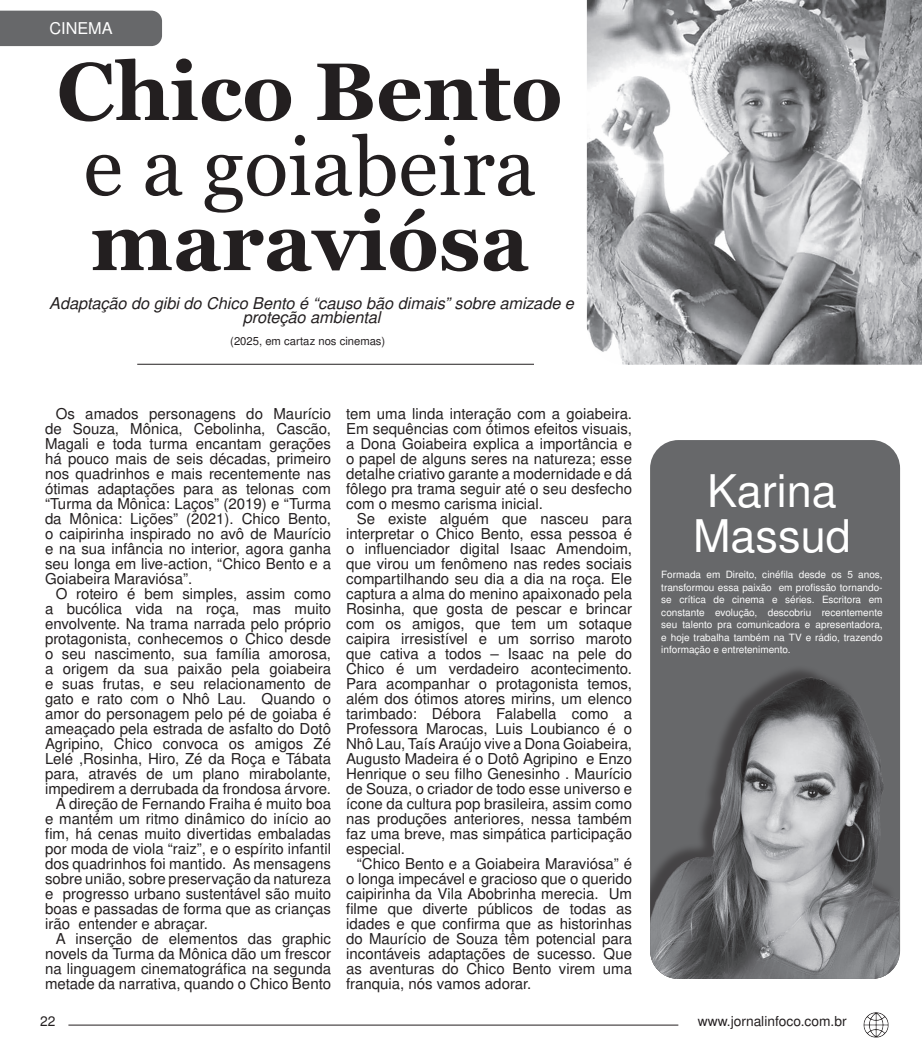
<style>
.page{position:relative;width:922px;height:1053px;background:#fff}
.page>*{position:absolute;margin:0;border:0;box-sizing:border-box;transform-origin:0 0}
.t1{font:700 81.25px/75px "Georgia";color:#231f20;text-align:center}
.t2{font:45px "Nimbus San L";color:#fff}
.t3{font:italic 16.25px/13.8px "Nimbus San L";color:#231f20;text-align:center}
.t4{font:16.25px "Nimbus San L";color:#fff}
.t5{font:15px/15px "Nimbus San L";color:#231f20;text-align:justify}
.t6{font:13.75px "Nimbus San L";color:#231f20}
.t7{font:11.25px "Nimbus San L";color:#231f20}
.t8{font:10px/12.5px "Nimbus San L";color:#fff;text-align:justify}
.s1{font-weight:400}
</style>
<div class="page">
<img style="left:863px;top:1012px;width:26px;height:26px">
<hr style="left:68px;top:1024px;width:610px;height:1px;background:#231f20">
<div style="left:0;top:11px;width:162px;height:35px;background:#67686a"></div>
<div style="left:650px;top:440px;width:249px;height:538px;background:#67686a;border-radius:28px"></div>
<img style="left:650px;top:674px;width:249px;height:304px">
<hr style="left:137px;top:364px;width:397px;height:1px;background:#231f20">
<img style="left:586px;top:0;width:335px;height:364px">
<p class="t4" style="left:49px;top:17px;width:65px">CINEMA</p>
<p class="t1" style="left:57px;top:55px;width:507px">Chico Bento <span class="s1">e a goiabeira </span>maraviósa</p>
<p class="t3" style="left:49px;top:295px;width:526px">Adaptação do gibi do Chico Bento é “causo bão dimais” sobre amizade e proteção ambiental</p>
<p class="t7" style="left:230px;top:333px;width:156px">(2025, em cartaz nos cinemas)</p>
<p class="t5" style="left:45px;top:406px;width:287px;text-indent:11px">Os amados personagens do Maurício de Souza, Mônica, Cebolinha, Cascão, Magali e toda turma encantam gerações há pouco mais de seis décadas, primeiro nos quadrinhos e mais recentemente nas ótimas adaptações para as telonas com “Turma da Mônica: Laços” (2019) e “Turma da Mônica: Lições” (2021). Chico Bento, o caipirinha inspirado no avô de Maurício e na sua infância no interior, agora ganha seu longa em live-action, “Chico Bento e a Goiabeira Maraviósa”.</p>
<p class="t5" style="left:45px;top:586px;width:287px;text-indent:11px">O roteiro é bem simples, assim como a bucólica vida na roça, mas muito envolvente. Na trama narrada pelo próprio protagonista, conhecemos o Chico desde o seu nascimento, sua família amorosa, a origem da sua paixão pela goiabeira e suas frutas, e seu relacionamento de gato e rato com o Nhô Lau. Quando o amor do personagem pelo pé de goiaba é ameaçado pela estrada de asfalto do Dotô Agripino, Chico convoca os amigos Zé Lelé ,Rosinha, Hiro, Zé da Roça e Tábata para, através de um plano mirabolante, impedirem a derrubada da frondosa árvore.</p>
<p class="t5" style="left:45px;top:796px;width:287px;text-indent:11px">A direção de Fernando Fraiha é muito boa e mantém um ritmo dinâmico do início ao fim, há cenas muito divertidas embaladas por moda de viola “raiz”, e o espírito infantil dos quadrinhos foi mantido. As mensagens sobre união, sobre preservação da natureza e progresso urbano sustentável são muito boas e passadas de forma que as crianças irão entender e abraçar.</p>
<p class="t5" style="left:45px;top:931px;width:287px;text-indent:11px">A inserção de elementos das graphic novels da Turma da Mônica dão um frescor na linguagem cinematográfica na segunda metade da narrativa, quando o Chico Bento</p>
<p class="t5" style="left:346px;top:406px;width:287px">tem uma linda interação com a goiabeira.<br>Em sequências com ótimos efeitos visuais, a Dona Goiabeira explica a importância e o papel de alguns seres na natureza; esse detalhe criativo garante a modernidade e dá fôlego pra trama seguir até o seu desfecho com o mesmo carisma inicial.</p>
<p class="t5" style="left:346px;top:511px;width:287px;text-indent:11px">Se existe alguém que nasceu para interpretar o Chico Bento, essa pessoa é o influenciador digital Isaac Amendoim, que virou um fenômeno nas redes sociais compartilhando seu dia a dia na roça. Ele captura a alma do menino apaixonado pela Rosinha, que gosta de pescar e brincar com os amigos, que tem um sotaque caipira irresistível e um sorriso maroto que cativa a todos – Isaac na pele do Chico é um verdadeiro acontecimento.<br>Para acompanhar o protagonista temos, além dos ótimos atores mirins, um elenco tarimbado: Débora Falabella como a Professora Marocas, Luis Loubianco é o Nhô Lau, Taís Araújo vive a Dona Goiabeira, Augusto Madeira é o Dotô Agripino e Enzo Henrique o seu filho Genesinho . Maurício de Souza, o criador de todo esse universo e ícone da cultura pop brasileira, assim como nas produções anteriores, nessa também faz uma breve, mas simpática participação especial.</p>
<p class="t5" style="left:346px;top:856px;width:287px;text-indent:11px">“Chico Bento e a Goiabeira Maraviósa” é o longa impecável e gracioso que o querido caipirinha da Vila Abobrinha merecia. Um filme que diverte públicos de todas as idades e que confirma que as historinhas do Maurício de Souza têm potencial para incontáveis adaptações de sucesso. Que as aventuras do Chico Bento virem uma franquia, nós vamos adorar.</p>
<p class="t2" style="left:707px;top:458px;width:131px">Karina</p>
<p class="t2" style="left:693px;top:503px;width:159px">Massud</p>
<p class="t8" style="left:661px;top:568px;width:223px">Formada em Direito, cinéfila desde os 5 anos, transformou essa paixão em profissão tornando&shy;se crítica de cinema e séries. Escritora em constante evolução, descobriu recentemente seu talento pra comunicadora e apresentadora, e hoje trabalha também na TV e rádio, trazendo informação e entretenimento.</p>
<p class="t6" style="left:40px;top:1010px;width:17px">22</p>
<p class="t6" style="left:697px;top:1010px;width:150px">www.jornalinfoco.com.br</p>
</div>
